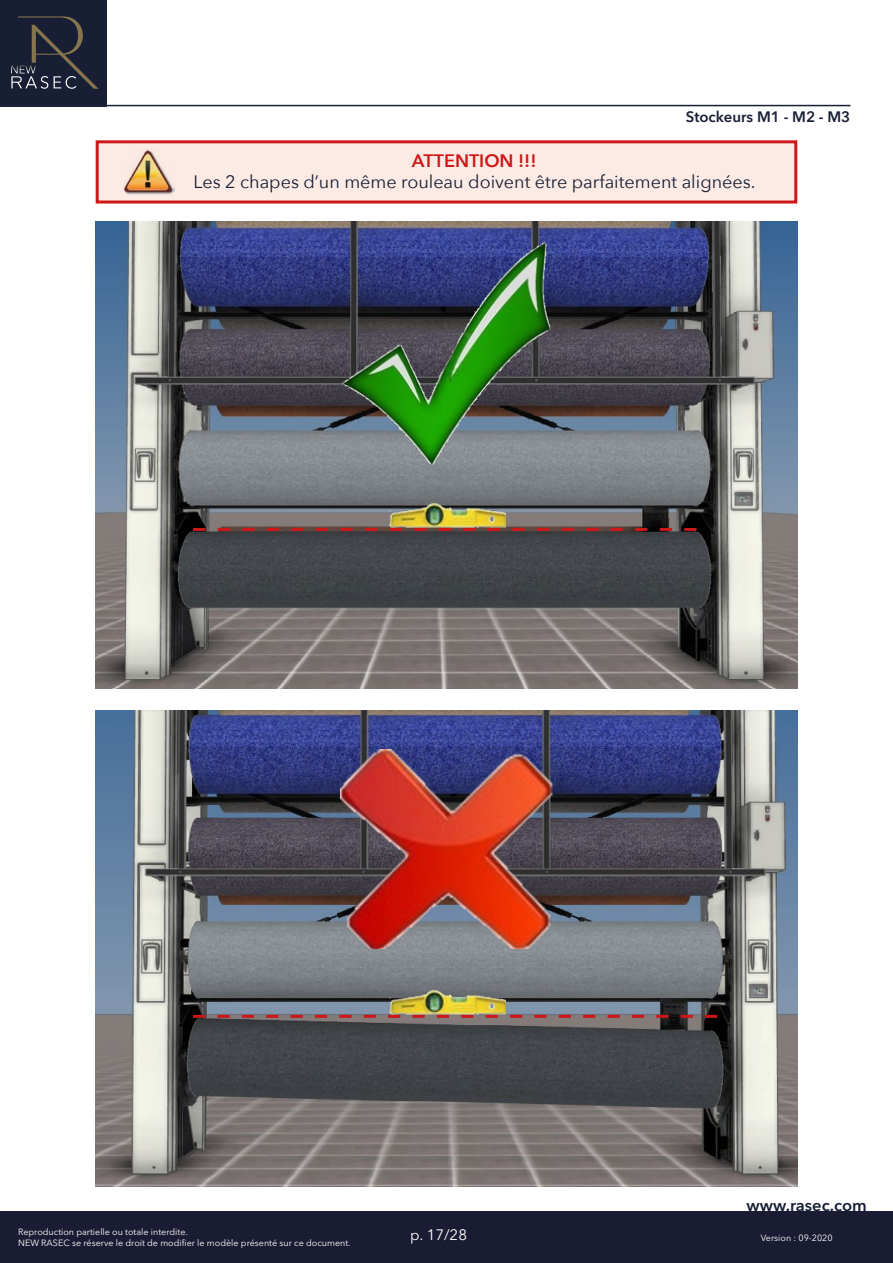
<style>
.page{position:relative;width:893px;height:1263px;background:#fff}
.page>*{position:absolute;margin:0;border:0;box-sizing:border-box;transform-origin:0 0}
.t1{font:18px "Avenir Next";color:#181e34}
.t2{font:600 18px "Avenir Next";color:#cd1719}
.t3{font:600 16.5px "Avenir Next LT Pro";color:#181e34}
.t4{font:600 15px "Avenir Next LT Pro";color:#181e34}
.t5{font:15px "Avenir Next LT Pro";color:#fff}
.t6{font:9px/10.8px "Avenir Next LT Pro";color:#fff}
</style>
<div class="page">
<div style="left:0;top:1212px;width:893px;height:51px;background:#1a1c33"></div>
<hr style="left:0;top:105px;width:850px;height:1px;background:#181e34">
<div style="left:0;top:0;width:106px;height:106px;background:#181e34"></div>
<svg style="left:11px;top:16px;width:87px;height:73px"></svg>
<img style="left:96px;top:221px;width:701px;height:468px">
<img style="left:96px;top:710px;width:701px;height:476px">
<div style="left:96px;top:140px;width:701px;height:64px;background:#fbebe4;border:3px solid #cd1719"></div>
<img style="left:123px;top:149px;width:51px;height:46px">
<img style="left:387px;top:504px;width:119px;height:24px">
<img style="left:340px;top:238px;width:213px;height:228px">
<img style="left:340px;top:750px;width:213px;height:198px">
<svg style="left:193px;top:528px;width:503px;height:3px;background:#922e2c"></svg>
<img style="left:387px;top:991px;width:119px;height:24px">
<svg style="left:193px;top:1015px;width:524px;height:3px;background:#a24647"></svg>
<h3 class="t4" style="left:686px;top:108px;width:166px">Stockeurs M1 - M2 - M3</h3>
<h1 class="t2" style="left:412px;top:145px;width:126px">ATTENTION !!!</h1>
<h1 class="t1" style="left:194px;top:167px;width:563px">Les 2 chapes d’un même rouleau doivent être parfaitement alignées.</h1>
<p class="t6" style="left:18px;top:1227px;width:334px">Reproduction partielle ou totale interdite.<br>NEW RASEC se réserve le droit de modifier le modèle présenté sur ce document.</p>
<h2 class="t3" style="left:746px;top:1195px;width:122px">www.rasec.com</h2>
<h3 class="t5" style="left:410px;top:1226px;width:58px">p. 17/28</h3>
<p class="t6" style="left:761px;top:1232px;width:73px">Version : 09-2020</p>
</div>
